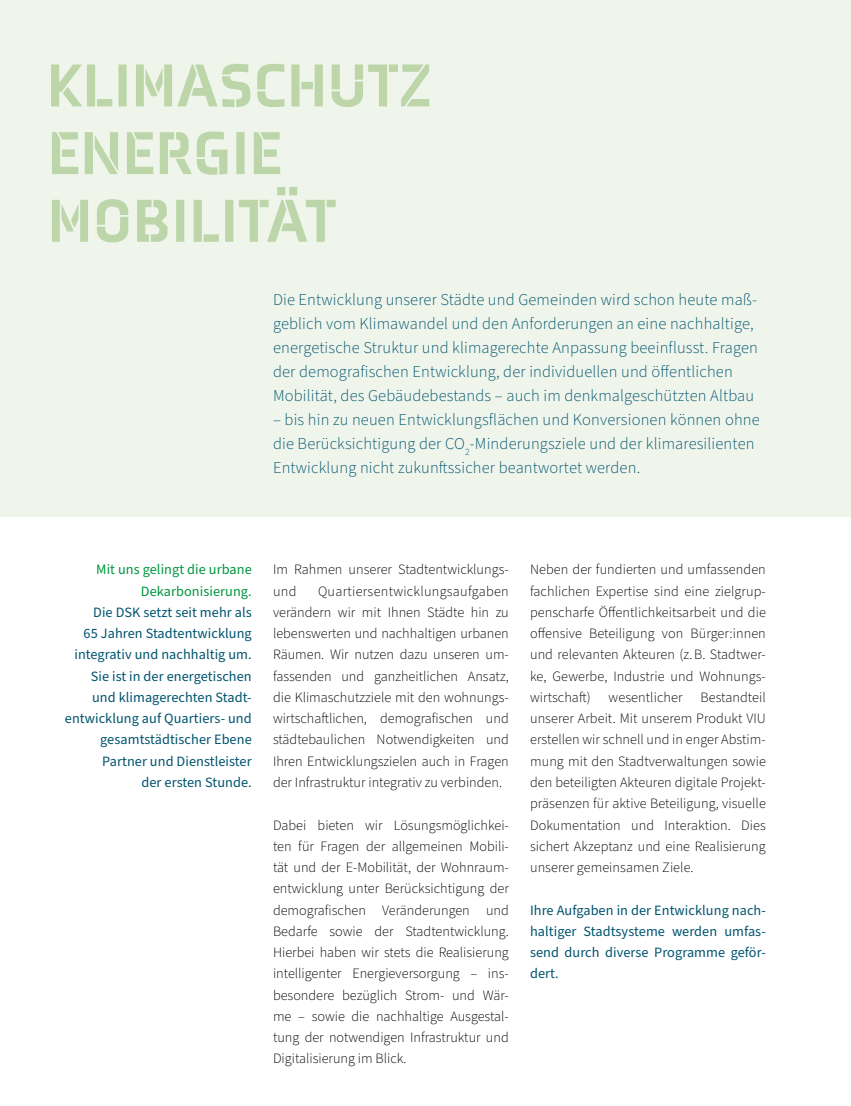
<style>
.page{position:relative;width:851px;height:1106px;background:#fff}
.page>*{position:absolute;margin:0;border:0;box-sizing:border-box;transform-origin:0 0}
.t1{font:300 16.5px/24px "Source Sans Pro";letter-spacing:.01em;color:#00546f}
.t2{font:300 14.25px/21.3px "Source Sans Pro";color:#000;text-align:justify}
.t3{font:14.25px/21.3px "Source Sans Pro";letter-spacing:.005em;color:#00546f;text-align:justify}
.t4{font:14.25px/21.3px "Source Sans Pro";letter-spacing:.005em;color:#00963f;text-align:right}
</style>
<div class="page">
<div style="left:0;top:0;width:850px;height:517px;background:#eff5eb"></div>
<svg style="left:52px;top:187px;width:283px;height:55px"></svg>
<svg style="left:52px;top:131px;width:228px;height:44px"></svg>
<svg style="left:51px;top:64px;width:378px;height:43px"></svg>
<p class="t1" style="left:273px;top:288px;width:486px">Die Entwicklung unserer Städte und Gemeinden wird schon heute maß&shy;geblich vom Klimawandel und den Anforderungen an eine nachhaltige, energetische Struktur und klimagerechte Anpassung beeinflusst. Fragen der demografischen Entwicklung, der individuellen und öffentlichen Mobilität, des Gebäudebestands – auch im denkmalgeschützten Altbau</p>
<p class="t1" style="left:273px;top:408px;width:488px">– bis hin zu neuen Entwicklungsflächen und Konversionen können ohne die Berücksichtigung der CO<sub>2</sub>-Minderungsziele und der klimaresilienten<br>Entwicklung nicht zukunftssicher beantwortet werden.</p>
<p class="t4" style="left:96px;top:559px;width:157px">Mit uns gelingt die urbane<br>Dekarbonisierung.</p>
<p class="t3" style="left:65px;top:602px;width:188px;text-align:right">Die DSK setzt seit mehr als<br>65 Jahren Stadtentwicklung integrativ und nachhaltig um.<br>Sie ist in der energetischen und klimagerechten Stadt&shy;entwicklung auf Quartiers- und gesamtstädtischer Ebene<br>Partner und Dienstleister<br>der ersten Stunde.</p>
<p class="t2" style="left:273px;top:559px;width:237px">Im Rahmen unserer Stadtentwicklungs&shy;und</p>
<p class="t2" style="left:273px;top:580px;width:237px;text-indent:45px">Quartiersentwicklungsaufgaben verändern wir mit Ihnen Städte hin zu lebenswerten und nachhaltigen urbanen Räumen. Wir nutzen dazu unseren um&shy;fassenden und ganzheitlichen Ansatz, die Klimaschutzziele mit den wohnungs&shy;wirtschaftlichen, demografischen und städtebaulichen Notwendigkeiten und Ihren Entwicklungszielen auch in Fragen der Infrastruktur integrativ zu verbinden.</p>
<p class="t2" style="left:273px;top:814px;width:237px">Dabei bieten wir Lösungsmöglichkei&shy;ten für Fragen der allgemeinen Mobili&shy;tät und der E-Mobilität, der Wohnraum&shy;entwicklung unter Berücksichtigung der demografischen Veränderungen und Bedarfe sowie der Stadtentwicklung.<br>Hierbei haben wir stets die Realisierung intelligenter Energieversorgung – ins&shy;besondere bezüglich Strom- und Wär&shy;me – sowie die nachhaltige Ausgestal&shy;tung der notwendigen Infrastruktur und Digitalisierung im Blick.</p>
<p class="t2" style="left:530px;top:559px;width:237px">Neben der fundierten und umfassenden fachlichen Expertise sind eine zielgrup&shy;penscharfe Öffentlichkeitsarbeit und die offensive Beteiligung von Bürger:innen und relevanten Akteuren (z. B. Stadtwer&shy;ke, Gewerbe, Industrie und Wohnungs&shy;wirtschaft)</p>
<p class="t2" style="left:530px;top:687px;width:237px;text-indent:170px">Bestandteil unserer Arbeit. Mit unserem Produkt VIU erstellen wir schnell und in enger Abstim&shy;mung mit den Stadtverwaltungen sowie den beteiligten Akteuren digitale Projekt&shy;präsenzen für aktive Beteiligung, visuelle Dokumentation und Interaktion. Dies sichert Akzeptanz und eine Realisierung unserer gemeinsamen Ziele.</p>
<p class="t3" style="left:530px;top:899px;width:237px">Ihre Aufgaben in der Entwicklung nach&shy;haltiger Stadtsysteme werden umfas&shy;send durch diverse Programme geför&shy;dert.</p>
<p class="t2" style="left:608px;top:687px;width:75px">wesentlicher</p>
</div>
